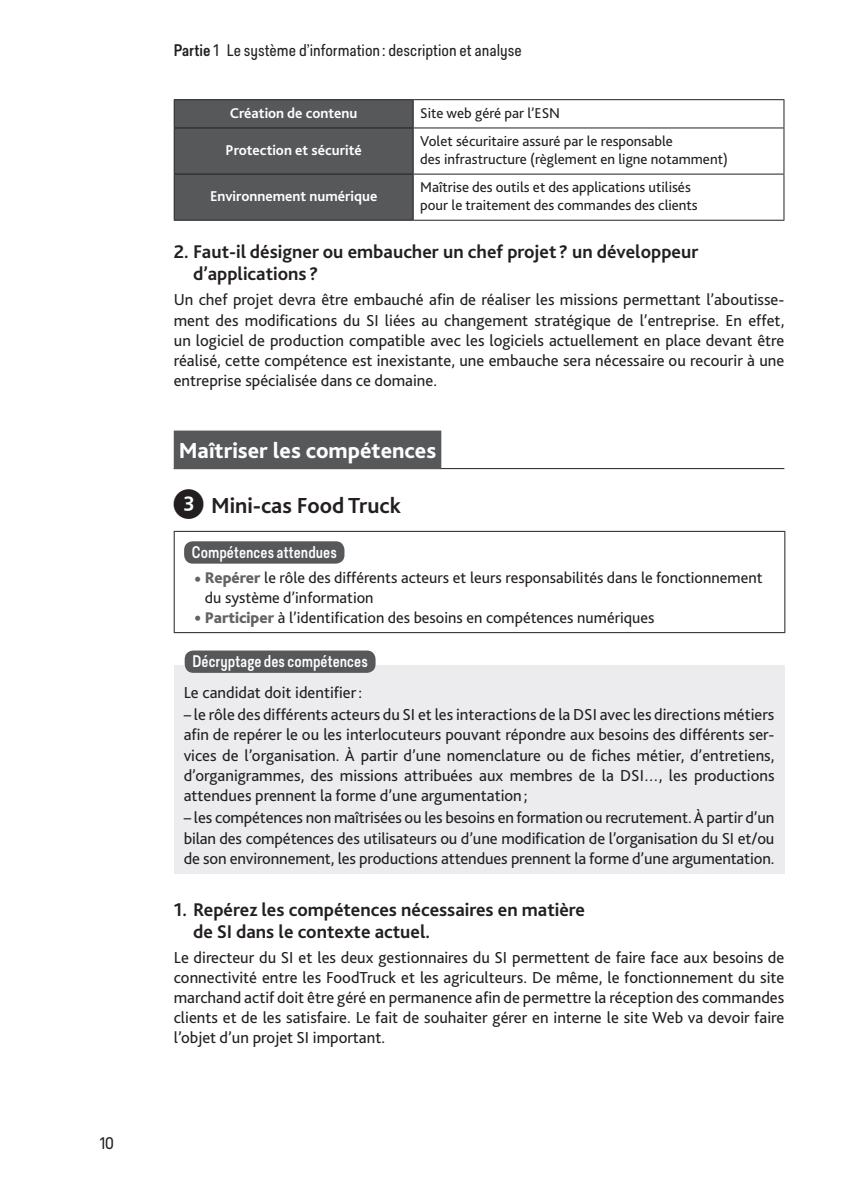
<style>
.page{position:relative;width:844px;height:1191px;background:#fff}
.page>*{position:absolute;margin:0;border:0;box-sizing:border-box;transform-origin:0 0}
.t1{font:800 22.75px "Bliss 2";color:#fff}
.t2{font:700 22.75px "Bliss 2";color:#231f20}
.t3{font:700 19.25px/22.1px "Bliss 2";color:#231f20}
.t4{font:16.62px/20.1px "Bliss 2";color:#231f20;text-align:justify}
.t5{font:16.1px/19.6px "Bliss 2";color:#231f20}
.t6{font:15.75px "Predige Rounded";color:#231f20}
.t7{font:500 15.75px "Predige Rounded";letter-spacing:.005em;color:#fff;scale:.95 1}
.t8{font:14.88px/17.8px "Bliss 2";color:#231f20}
.t9{font:700 14.88px "Bliss 2";color:#fff}
.s1{font-weight:500}
.s2{font-family:"TP Pchiffres";font-weight:400;font-size:29.75px}
.s3{font-weight:300;font-size:24.5px;color:#636366}
.s4{font-weight:800;color:#636366}
</style>
<div class="page">
<hr style="left:174px;top:468px;width:610px;height:1px;background:#231f20">
<div style="left:174px;top:430px;width:267px;height:39px;background:#57585a"></div>
<hr style="left:174px;top:99px;width:239px;height:1px;background:#231f20">
<hr style="left:413px;top:99px;width:371px;height:1px;background:#231f20">
<hr style="left:413px;top:127px;width:371px;height:1px;background:#231f20">
<hr style="left:413px;top:174px;width:371px;height:1px;background:#231f20">
<hr style="left:174px;top:220px;width:239px;height:1px;background:#231f20">
<svg style="left:174px;top:100px;width:239px;height:120px;background:#555658"></svg>
<svg style="left:783px;top:100px;width:1px;height:27px"></svg>
<hr style="left:412px;top:128px;width:1px;height:46px;background:#231f20">
<hr style="left:783px;top:128px;width:1px;height:46px;background:#231f20">
<hr style="left:412px;top:174px;width:1px;height:46px;background:#231f20">
<hr style="left:783px;top:174px;width:1px;height:46px;background:#231f20">
<hr style="left:413px;top:220px;width:371px;height:1px;background:#231f20">
<hr style="left:174px;top:531px;width:611px;height:1px;background:#231f20">
<hr style="left:174px;top:532px;width:1px;height:100px;background:#231f20">
<hr style="left:784px;top:532px;width:1px;height:100px;background:#231f20">
<hr style="left:174px;top:632px;width:611px;height:1px;background:#231f20">
<div style="left:184px;top:541px;width:160px;height:22px;background:#57585a;border-radius:9px"></div>
<div style="left:174px;top:665px;width:610px;height:208px;background:#ececee"></div>
<div style="left:185px;top:650px;width:190px;height:23px;background:#57585a;border-radius:9px"></div>
<p class="t6" style="left:100px;top:1132px;width:16px">10</p>
<p class="t6" style="left:174px;top:40px;width:349px"><span class="s1">Partie</span> 1 Le système d’information : description et analyse</p>
<p class="t9" style="left:230px;top:104px;width:129px">Création de contenu</p>
<p class="t8" style="left:420px;top:104px;width:141px">Site web géré par l’ESN</p>
<p class="t9" style="left:225px;top:141px;width:138px">Protection et sécurité</p>
<p class="t8" style="left:420px;top:132px;width:309px">Volet sécuritaire assuré par le responsable<br>des infrastructure (règlement en ligne notamment)</p>
<p class="t9" style="left:210px;top:187px;width:169px">Environnement numérique</p>
<p class="t8" style="left:420px;top:178px;width:279px">Maîtrise des outils et des applications utilisés pour le traitement des commandes des clients</p>
<p class="t3" style="left:193px;top:240px;width:506px;text-indent:-19px">2. Faut-il désigner ou embaucher un chef projet ? un développeur d’applications ?</p>
<p class="t4" style="left:174px;top:289px;width:612px">Un chef projet devra être embauché afin de réaliser les missions permettant l’aboutisse&shy;ment des modifications du SI liées au changement stratégique de l’entreprise. En effet, un logiciel de production compatible avec les logiciels actuellement en place devant être réalisé, cette compétence est inexistante, une embauche sera nécessaire ou recourir à une entreprise spécialisée dans ce domaine.</p>
<h1 class="t1" style="left:179px;top:436px;width:259px">Maîtriser les compétences</h1>
<h1 class="t2" style="left:174px;top:492px;width:229px"><span class="s2">3</span> Mini-cas Food Truck</h1>
<p class="t7" style="left:192px;top:541px;width:154px">Compétences attendues</p>
<p class="t5" style="left:205px;top:568px;width:559px;text-indent:-11px"><span class="s3">•</span> <span class="s4">Repérer</span> le rôle des différents acteurs et leurs responsabilités dans le fonctionnement du système d’information</p>
<p class="t5" style="left:194px;top:607px;width:462px"><span class="s3">•</span> <span class="s4">Participer</span> à l’identification des besoins en compétences numériques</p>
<p class="t7" style="left:192px;top:650px;width:186px">Décryptage des compétences</p>
<p class="t4" style="left:184px;top:681px;width:180px">Le candidat doit identifier:</p>
<p class="t4" style="left:184px;top:704px;width:592px">– le rôle des différents acteurs du SI et les interactions de la DSI avec les directions métiers afin de repérer le ou les interlocuteurs pouvant répondre aux besoins des différents ser&shy;vices de l’organisation. À partir d’une nomenclature ou de fiches métier, d’entretiens, d’organigrammes, des missions attribuées aux membres de la DSI…, les productions attendues prennent la forme d’une argumentation;</p>
<p class="t4" style="left:184px;top:807px;width:592px">– les compétences non maîtrisées ou les besoins en formation ou recrutement. À partir d’un bilan des compétences des utilisateurs ou d’une modification de l’organisation du SI et/ou de son environnement, les productions attendues prennent la forme d’une argumentation.</p>
<p class="t3" style="left:193px;top:897px;width:393px;text-indent:-19px">1. Repérez les compétences nécessaires en matière de SI dans le contexte actuel.</p>
<p class="t4" style="left:174px;top:946px;width:612px">Le directeur du SI et les deux gestionnaires du SI permettent de faire face aux besoins de connectivité entre les FoodTruck et les agriculteurs. De même, le fonctionnement du site marchand actif doit être géré en permanence afin de permettre la réception des commandes clients et de les satisfaire. Le fait de souhaiter gérer en interne le site Web va devoir faire l’objet d’un projet SI important.</p>
</div>
